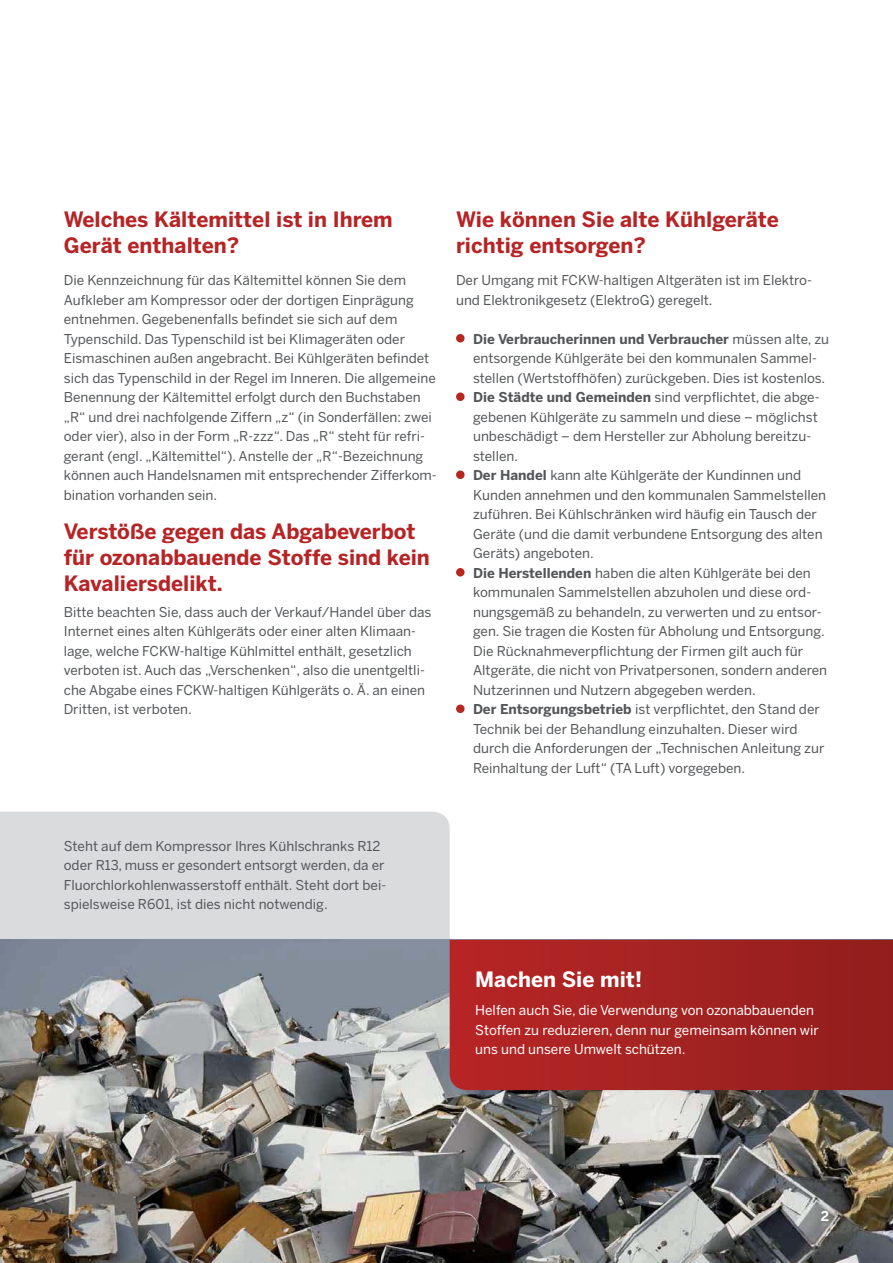
<style>
.page{position:relative;width:893px;height:1263px;background:#fff}
.page>*{position:absolute;margin:0;border:0;box-sizing:border-box;transform-origin:0 0}
.t1{font:700 21px/26.2px "Benton Sans";color:#b62425}
.t2{font:700 21px "Benton Sans";color:#fff}
.t3{font:13.5px/19.5px "Benton Sans";color:#535558}
.t4{font:13.5px/19.5px "Benton Sans";color:#fff}
.t5{font:700 13.5px "Benton Sans";color:#fff}
.s1{font-weight:700}
</style>
<div class="page">
<div style="left:0;top:812px;width:450px;height:128px;background:#dadbdd"></div>
<div style="left:456px;top:334px;width:9px;height:8px;background:#b6281e;border-radius:50%"></div>
<div style="left:456px;top:392px;width:9px;height:9px;background:#b6281e;border-radius:50%"></div>
<div style="left:456px;top:470px;width:9px;height:9px;background:#b6281e;border-radius:50%"></div>
<div style="left:456px;top:568px;width:9px;height:8px;background:#b6281e;border-radius:50%"></div>
<div style="left:456px;top:704px;width:9px;height:9px;background:#b6281e;border-radius:50%"></div>
<img style="left:0;top:940px;width:893px;height:323px">
<svg style="left:450px;top:940px;width:443px;height:150px;background:#a32221"></svg>
<h3 class="t1" style="left:64px;top:208px;width:330px">Welches Kältemittel ist in Ihrem<br>Gerät enthalten?</h3>
<p class="t3" style="left:64px;top:272px;width:374px">Die Kennzeichnung für das Kältemittel können Sie dem Aufkleber am Kompressor oder der dortigen Einprägung entnehmen. Gegebenenfalls befindet sie sich auf dem Typenschild. Das Typenschild ist bei Klimageräten oder Eismaschinen außen angebracht. Bei Kühlgeräten befindet sich das Typenschild in der Regel im Inneren. Die allgemeine Benennung der Kältemittel erfolgt durch den Buchstaben „R“ und drei nachfolgende Ziffern „z“ (in Sonderfällen: zwei oder vier), also in der Form „R-zzz“. Das „R“ steht für refri&shy;gerant (engl. „Kältemittel“). Anstelle der „R“-Bezeichnung können auch Handelsnamen mit entsprechender Zifferkom&shy;bination vorhanden sein.</p>
<h3 class="t1" style="left:64px;top:520px;width:368px">Verstöße gegen das Abgabeverbot für ozonabbauende Stoffe sind kein<br>Kavaliersdelikt.</h3>
<p class="t3" style="left:64px;top:603px;width:369px">Bitte beachten Sie, dass auch der Verkauf/Handel über das Internet eines alten Kühlgeräts oder einer alten Klimaan&shy;lage, welche FCKW-haltige Kühlmittel enthält, gesetzlich verboten ist. Auch das „Verschenken“, also die unentgeltli&shy;che Abgabe eines FCKW-haltigen Kühlgeräts o. Ä. an einen Dritten, ist verboten.</p>
<h3 class="t1" style="left:456px;top:208px;width:324px">Wie können Sie alte Kühlgeräte richtig entsorgen?</h3>
<p class="t3" style="left:456px;top:272px;width:357px">Der Umgang mit FCKW-haltigen Altgeräten ist im Elektro&shy;und Elektronikgesetz (ElektroG) geregelt.</p>
<p class="t3" style="left:473px;top:330px;width:358px"><span class="s1">Die Verbraucherinnen und Verbraucher</span> müssen alte, zu entsorgende Kühlgeräte bei den kommunalen Sammel&shy;stellen (Wertstoffhöfen) zurückgeben. Dies ist kostenlos.</p>
<p class="t3" style="left:473px;top:389px;width:348px"><span class="s1">Die Städte und Gemeinden</span> sind verpflichtet, die abge&shy;gebenen Kühlgeräte zu sammeln und diese – möglichst unbeschädigt – dem Hersteller zur Abholung bereitzu&shy;stellen.</p>
<p class="t3" style="left:473px;top:467px;width:355px"><span class="s1">Der Handel</span> kann alte Kühlgeräte der Kundinnen und Kunden an nehmen und den kommunalen Sammelstellen zuführen. Bei Kühlschränken wird häufig ein Tausch der Geräte (und die damit verbundene Entsorgung des alten Geräts) ange boten.</p>
<p class="t3" style="left:473px;top:564px;width:356px"><span class="s1">Die Herstellenden</span> haben die alten Kühlgeräte bei den kommunalen Sammelstellen abzuholen und diese ord&shy;nungsgemäß zu behandeln, zu verwerten und zu entsor&shy;gen. Sie tragen die Kosten für Abholung und Entsorgung.<br>Die Rücknahmeverpflichtung der Firmen gilt auch für Altgeräte, die nicht von Privatpersonen, sondern anderen Nutzerinnen und Nutzern abgegeben werden.</p>
<p class="t3" style="left:473px;top:701px;width:353px"><span class="s1">Der Entsorgungsbetrieb</span> ist verpflichtet, den Stand der Technik bei der Behandlung einzuhalten. Dieser wird durch die Anforderungen der „Technischen Anleitung zur Reinhaltung der Luft“ (TA Luft) vorgegeben.</p>
<p class="t3" style="left:64px;top:837px;width:324px">Steht auf dem Kompressor Ihres Kühlschranks R12 oder R13, muss er gesondert entsorgt werden, da er Fluor chlorkohlenwasserstoff enthält. Steht dort bei&shy;spielsweise R601, ist dies nicht notwendig.</p>
<h1 class="t2" style="left:475px;top:972px;width:169px">Machen Sie mit!</h1>
<p class="t4" style="left:475px;top:1002px;width:345px">Helfen auch Sie, die Verwendung von ozonabbauenden<br>Stoffen zu reduzieren, denn nur gemeinsam können wir uns und unsere Umwelt schützen.</p>
<p class="t5" style="left:821px;top:1211px;width:10px">2</p>
</div>
